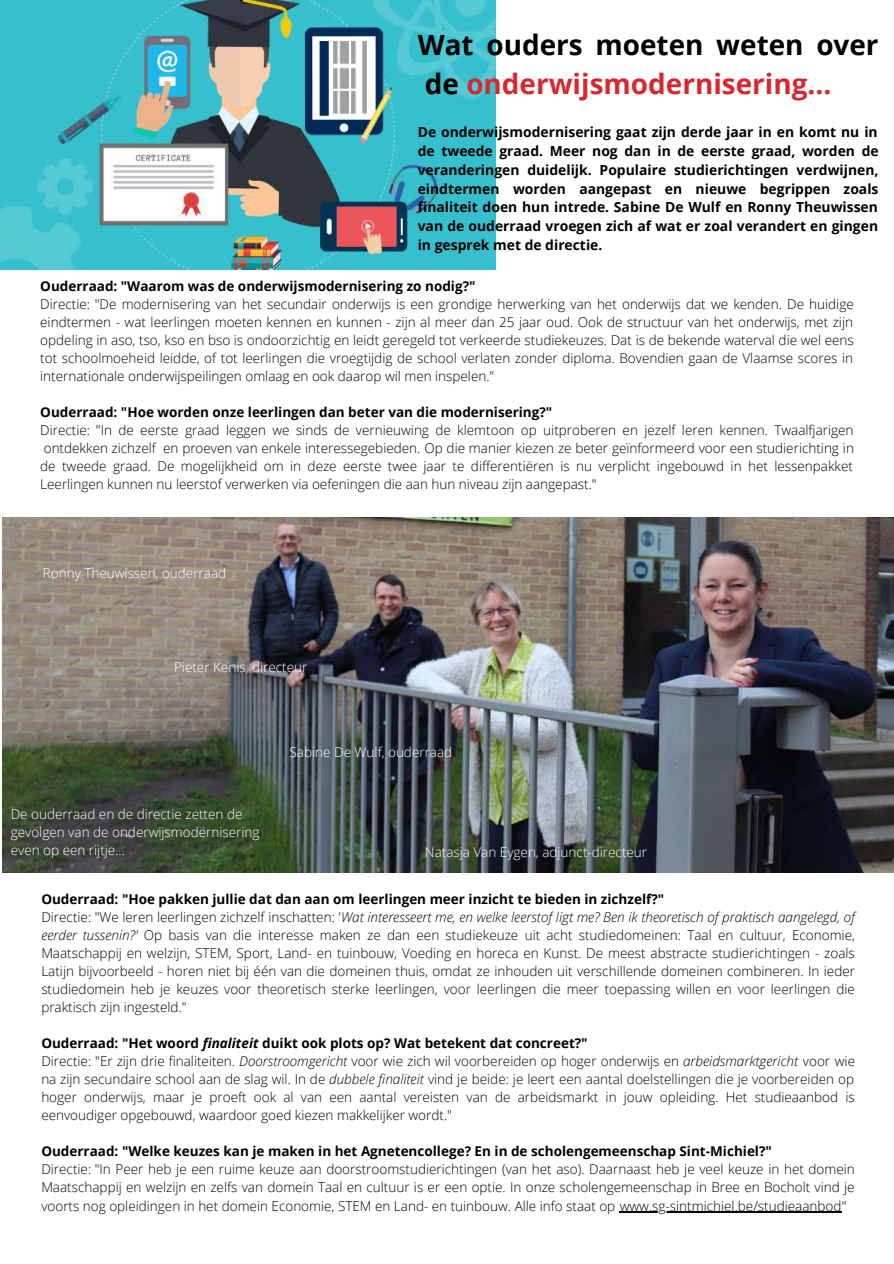
<style>
.page{position:relative;width:894px;height:1264px;background:#fff}
.page>*{position:absolute;margin:0;border:0;box-sizing:border-box;transform-origin:0 0}
.t1{font:700 27.9px/38.8px "Open Sans";color:#000}
.t2{font:700 13.95px/18.9px "Open Sans";color:#000;text-align:justify}
.t3{font:300 13.5px/18px "Open Sans";color:#000;text-align:justify}
.t4{font:700 13.5px "Open Sans";color:#000}
.t5{font:300 13.5px/18px "Open Sans";color:#fff}
.s1{color:#d7282f}
.s2{font-weight:700}
.s3{font-style:italic}
.s4{font-weight:700;font-style:italic}
</style>
<div class="page">
<img style="left:2px;top:517px;width:891px;height:355px">
<hr style="left:619px;top:1211px;width:222px;height:1px;background:#000">
<img style="left:0;top:0;width:495px;height:269px">
<h1 class="t1" style="left:417px;top:25px;width:462px">Wat ouders moeten weten over de <span class="s1">onderwijsmodernisering...</span></h1>
<p class="t2" style="left:417px;top:122px;width:462px">De onderwijsmodernisering gaat zijn derde jaar in en komt nu in de tweede graad. Meer nog dan in de eerste graad, worden de veranderingen duidelijk. Populaire studierichtingen verdwijnen, eindtermen worden aangepast en nieuwe begrippen zoals finaliteit doen hun intrede. Sabine De Wulf en Ronny Theuwissen van de ouderraad vroegen zich af wat er zoal verandert en gingen in gesprek met de directie.</p>
<p class="t4" style="left:40px;top:277px;width:436px">Ouderraad: "Waarom was de onderwijsmodernisering zo nodig?"</p>
<p class="t3" style="left:40px;top:295px;width:814px">Directie: "De modernisering van het secundair onderwijs is een grondige herwerking van het onderwijs dat we kenden. De huidige eindtermen - wat leerlingen moeten kennen en kunnen - zijn al meer dan 25 jaar oud. Ook de structuur van het onderwijs, met zijn opdeling in aso, tso, kso en bso is ondoorzichtig en leidt geregeld tot verkeerde studiekeuzes. Dat is de bekende waterval die wel eens tot schoolmoeheid leidde, of tot leerlingen die vroegtijdig de school verlaten zonder diploma. Bovendien gaan de Vlaamse scores in internationale onderwijspeilingen omlaag en ook daarop wil men inspelen."</p>
<p class="t4" style="left:40px;top:403px;width:513px">Ouderraad: "Hoe worden onze leerlingen dan beter van die modernisering?"</p>
<p class="t3" style="left:40px;top:421px;width:815px">Directie: "In de eerste graad leggen we sinds de vernieuwing de klemtoon op uitproberen en jezelf leren kennen. Twaalfjarigen ontdekken zichzelf en proeven van enkele interessegebieden. Op die manier kiezen ze beter geïnformeerd voor een studierichting in de tweede graad. De mogelijkheid om in deze eerste twee jaar te differentiëren is nu verplicht ingebouwd in het lessenpakket Leerlingen kunnen nu leerstof verwerken via oefeningen die aan hun niveau zijn aangepast."</p>
<p class="t5" style="left:43px;top:563px;width:185px">Ronny Theuwissen, ouderraad</p>
<p class="t5" style="left:174px;top:657px;width:135px">Pieter Kenis, directeur</p>
<p class="t5" style="left:11px;top:804px;width:250px">De ouderraad en de directie zetten de gevolgen van de onderwijsmodernisering even op een rijtje...</p>
<p class="t5" style="left:289px;top:743px;width:164px">Sabine De Wulf, ouderraad</p>
<p class="t5" style="left:425px;top:842px;width:224px">Natasja Van Eygen, adjunct-directeur</p>
<p class="t3" style="left:41px;top:889px;width:815px;text-align:left"><span class="s2">Ouderraad: "Hoe pakken jullie dat dan aan om leerlingen meer inzicht te bieden in zichzelf?"<br></span>Directie: "We leren leerlingen zichzelf inschatten: '<span class="s3">Wat interesseert me, en welke leerstof ligt me? Ben ik theoretisch of praktisch aangelegd, of eerder tussenin?'</span> Op basis van die interesse maken ze dan een studiekeuze uit acht studiedomeinen: Taal en cultuur, Economie, Maatschappij en welzijn, STEM, Sport, Land- en tuinbouw, Voeding en horeca en Kunst. De meest abstracte studierichtingen - zoals Latijn bijvoorbeeld - horen niet bij één van die domeinen thuis, omdat ze inhouden uit verschillende domeinen combineren. In ieder studiedomein heb je keuzes voor theoretisch sterke leerlingen, voor leerlingen die meer toepassing willen en voor leerlingen die praktisch zijn ingesteld."</p>
<p class="t3" style="left:41px;top:1034px;width:815px;text-align:left"><span class="s2">Ouderraad: "Het woord</span> <span class="s4">finaliteit</span> <span class="s2">duikt ook plots op? Wat betekent dat concreet?"<br></span>Directie: "Er zijn drie finaliteiten. <span class="s3">Doorstroomgericht</span> voor wie zich wil voorbereiden op hoger onderwijs en <span class="s3">arbeidsmarktgericht</span> voor wie na zijn secundaire school aan de slag wil. In de <span class="s3">dubbele finaliteit</span> vind je beide: je leert een aantal doelstellingen die je voorbereiden op hoger onderwijs, maar je proeft ook al van een aantal vereisten van de arbeidsmarkt in jouw opleiding. Het studieaanbod is eenvoudiger opgebouwd, waardoor goed kiezen makkelijker wordt."</p>
<p class="t4" style="left:41px;top:1141px;width:731px">Ouderraad: "Welke keuzes kan je maken in het Agnetencollege? En in de scholengemeenschap Sint-Michiel?"</p>
<p class="t3" style="left:41px;top:1160px;width:814px">Directie: "In Peer heb je een ruime keuze aan doorstroomstudierichtingen (van het aso). Daarnaast heb je veel keuze in het domein Maatschappij en welzijn en zelfs van domein Taal en cultuur is er een optie. In onze scholengemeenschap in Bree en Bocholt vind je voorts nog opleidingen in het domein Economie, STEM en Land- en tuinbouw. Alle info staat op www.sg-sintmichiel.be/studieaanbod"</p>
</div>
